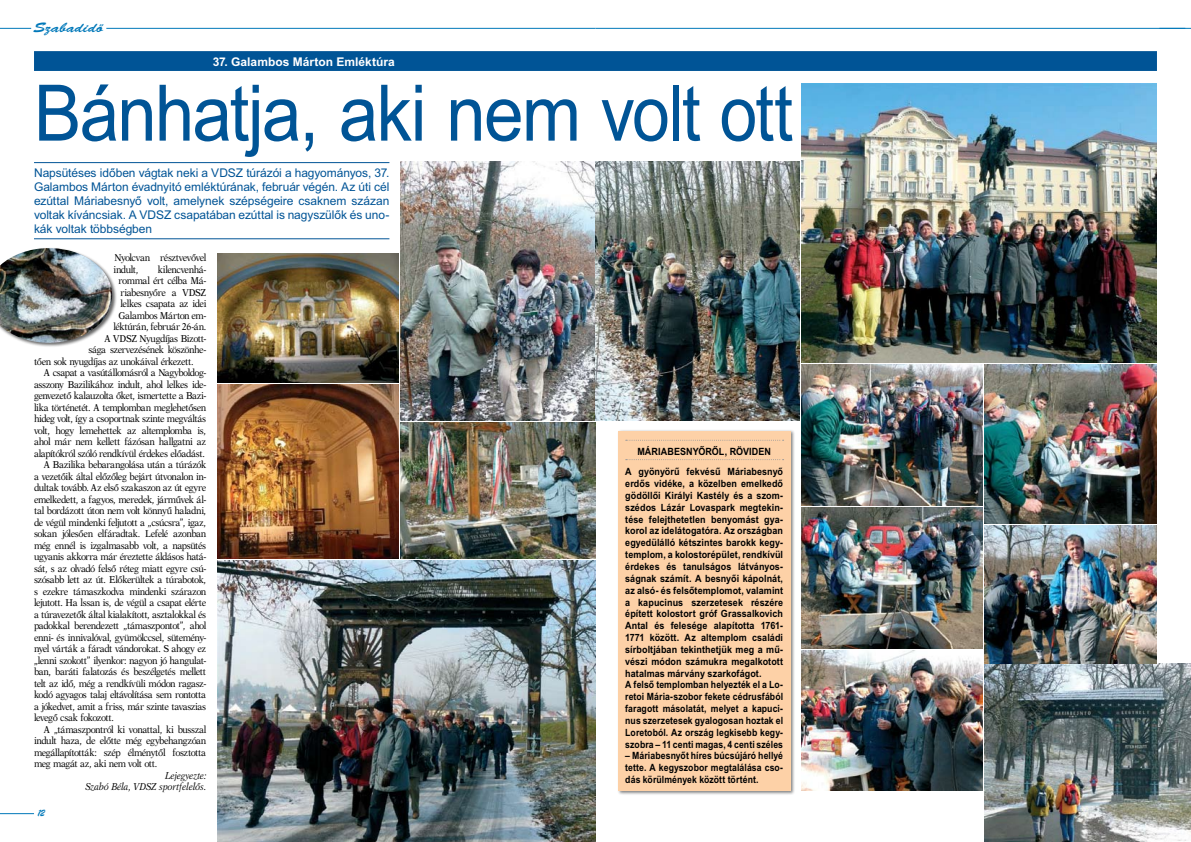
<style>
.page{position:relative;width:1191px;height:842px;background:#fff}
.page>*{position:absolute;margin:0;border:0;box-sizing:border-box;transform-origin:0 0}
.t1{font:78px "Ariel PFL";letter-spacing:-.025em;color:#005496;scale:.91 1}
.t2{font:14px "Brush Scr PFL";color:#0078b9;scale:1.2 1}
.t3{font:12px/14px "Ariel PFL";letter-spacing:-.01em;color:#005496;text-align:justify}
.t4{font:700 12px "Ariel PFL";color:#fff}
.t5{font:10px/11.5px "New Aster PFL";letter-spacing:-.015em;color:#000;scale:.9 1}
.t6{font:700 10px/11.8px "Ariel PFL";letter-spacing:.01em;color:#000;scale:.9 1}
.t7{font:700 10px/11.8px "Ariel PFL";letter-spacing:.01em;color:#000;text-align:justify;scale:.87 1}
.t8{font:italic 10px/11.5px "New Aster PFL";letter-spacing:.01em;color:#000;text-align:right;scale:.9 1}
.t9{font:10px "Brush Scr PFL";color:#0078b9;scale:.9 1}
</style>
<div class="page">
<hr style="left:0;top:813px;width:34px;height:1px;background:#0078b9">
<hr style="left:0;top:28px;width:31px;height:1px;background:#0078b9">
<hr style="left:1159px;top:28px;width:32px;height:1px;background:#0078b9">
<hr style="left:595px;top:28px;width:590px;height:1px;background:#0078b9">
<hr style="left:106px;top:28px;width:489px;height:1px;background:#0078b9">
<div style="left:34px;top:51px;width:1123px;height:20px;background:#005496"></div>
<hr style="left:34px;top:162px;width:355px;height:1px;background:#005496">
<hr style="left:34px;top:239px;width:355px;height:1px;background:#005496">
<div style="left:617px;top:430px;width:183px;height:369px;background:#000;opacity:.5"></div>
<div style="left:618px;top:431px;width:172px;height:359px;background:#fdd1a7"></div>
<svg style="left:626px;top:440px;width:157px;height:1px"></svg>
<svg style="left:626px;top:459px;width:157px;height:1px"></svg>
<img style="left:401px;top:162px;width:398px;height:258px">
<img style="left:985px;top:664px;width:206px;height:178px">
<img style="left:401px;top:422px;width:194px;height:136px">
<img style="left:801px;top:650px;width:182px;height:141px">
<img style="left:801px;top:508px;width:182px;height:140px">
<img style="left:801px;top:365px;width:182px;height:140px">
<img style="left:217px;top:560px;width:378px;height:282px">
<img style="left:801px;top:83px;width:356px;height:280px">
<img style="left:985px;top:526px;width:172px;height:138px">
<img style="left:985px;top:365px;width:172px;height:159px">
<img style="left:217px;top:384px;width:182px;height:174px">
<img style="left:217px;top:253px;width:182px;height:129px">
<div style="left:0;top:247px;width:121px;height:105px;background:#000;opacity:.6"></div>
<img style="left:0;top:248px;width:112px;height:95px">
<h2 class="t2" style="left:34px;top:19px;width:59px">Szabadidő</h2>
<p class="t4" style="left:213px;top:55px;width:184px">37. Galambos Márton Emléktúra</p>
<h1 class="t1" style="left:34px;top:71px;width:835px">Bánhatja, aki nem volt ott</h1>
<p class="t3" style="left:34px;top:166px;width:357px">N apsütéses időben vágtak neki a VDSZ túrázói a hagyományos, 37.<br>Galambos Márton évadnyitó emléktúrának, február végén. Az úti cél ezúttal Máriabesnyő volt, amelynek szépségeire csaknem százan voltak kíváncsiak. A VDSZ csapatában ezúttal is nagyszülők és uno&shy;kák voltak többségben</p>
<p class="t5" style="left:114px;top:252px;width:104px">Nyolcvan résztvevővel indult,</p>
<p class="t5" style="left:158px;top:263px;width:55px">kilencvenhá-</p>
<p class="t5" style="left:119px;top:275px;width:99px">rommal ért célba Má-</p>
<p class="t5" style="left:121px;top:286px;width:96px">riabesnyőre a VDSZ</p>
<p class="t5" style="left:121px;top:298px;width:96px">lelkes csapata az idei</p>
<p class="t5" style="left:119px;top:309px;width:99px">Galambos Márton em-</p>
<p class="t5" style="left:114px;top:321px;width:104px">léktúrán, február 26-án.</p>
<p class="t5" style="left:105px;top:332px;width:114px">A VDSZ Nyugdíjas Bizott-</p>
<p class="t5" style="left:89px;top:344px;width:132px">sága szervezésének köszönhe-</p>
<p class="t5" style="left:34px;top:355px;width:179px">tően sok nyugdíjas az unokáival érkezett.</p>
<p class="t5" style="left:44px;top:367px;width:182px">A csapat a vasútállomásról a Nagyboldog-</p>
<p class="t5" style="left:34px;top:378px;width:193px">asszony Bazilikához indult, ahol lelkes ide-</p>
<p class="t5" style="left:34px;top:390px;width:193px">genvezető kalauzolta őket, ismertette a Bazi-</p>
<p class="t5" style="left:34px;top:401px;width:193px">lika történetét. A templomban meglehetősen</p>
<p class="t5" style="left:34px;top:413px;width:193px">hideg volt, így a csoportnak szinte megváltás</p>
<p class="t5" style="left:34px;top:424px;width:193px">volt, hogy lemehettek az altemplomba is,</p>
<p class="t5" style="left:34px;top:436px;width:193px">ahol már nem kellett fázósan hallgatni az</p>
<p class="t5" style="left:34px;top:447px;width:191px">alapítókról szóló rendkívül érdekes előadást.</p>
<p class="t5" style="left:44px;top:459px;width:182px">A Bazilika bebarangolása után a túrázók</p>
<p class="t5" style="left:34px;top:470px;width:193px">a vezetőik által előzőleg bejárt útvonalon in-</p>
<p class="t5" style="left:34px;top:482px;width:193px">dultak tovább. Az első szakaszon az út egyre</p>
<p class="t5" style="left:34px;top:493px;width:193px">emelkedett, a fagyos, meredek, járművek ál-</p>
<p class="t5" style="left:34px;top:505px;width:193px">tal bordázott úton nem volt könnyű haladni,</p>
<p class="t5" style="left:34px;top:516px;width:193px">de végül mindenki feljutott a „csúcsra”, igaz,</p>
<p class="t5" style="left:34px;top:528px;width:193px">sokan jólesően elfáradtak. Lefelé azonban</p>
<p class="t5" style="left:34px;top:539px;width:193px">még ennél is izgalmasabb volt, a napsütés</p>
<p class="t5" style="left:34px;top:551px;width:193px">ugyanis akkorra már éreztette áldásos hatá-</p>
<p class="t5" style="left:34px;top:562px;width:193px">sát, s az olvadó felső réteg miatt egyre csú-</p>
<p class="t5" style="left:34px;top:574px;width:193px">szósabb lett az út. Előkerültek a túrabotok,</p>
<p class="t5" style="left:34px;top:585px;width:193px">s ezekre támaszkodva mindenki szárazon</p>
<p class="t5" style="left:34px;top:597px;width:193px">lejutott. Ha lssan is, de végül a csapat elérte</p>
<p class="t5" style="left:34px;top:608px;width:193px">a túravezetők által kialakított, asztalokkal és</p>
<p class="t5" style="left:34px;top:620px;width:193px">padokkal berendezett „támaszpontot”, ahol</p>
<p class="t5" style="left:34px;top:631px;width:193px">enni- és innivalóval, gyümölccsel, sütemén -</p>
<p class="t5" style="left:34px;top:643px;width:193px">nyel várták a fáradt vándorokat. S ahogy ez</p>
<p class="t5" style="left:34px;top:654px;width:193px">„lenni szokott” ilyenkor: nagyon jó hangulat-</p>
<p class="t5" style="left:34px;top:666px;width:193px">ban, baráti falatozás és beszélgetés mellett</p>
<p class="t5" style="left:34px;top:677px;width:193px">telt az idő, még a rendkívüli módon ragasz-</p>
<p class="t5" style="left:34px;top:689px;width:193px">kodó agyagos talaj eltávolítása sem rontotta</p>
<p class="t5" style="left:34px;top:700px;width:193px">a jókedvet, amit a friss, már szinte tavaszias</p>
<p class="t5" style="left:34px;top:712px;width:90px">levegő csak fokozott.</p>
<p class="t5" style="left:44px;top:723px;width:182px">A „támaszpontról ki vonattal, ki busszal</p>
<p class="t5" style="left:34px;top:735px;width:193px">indult haza, de előtte még egybehangzóan</p>
<p class="t5" style="left:34px;top:746px;width:193px">megállapították: szép élménytől fosztotta</p>
<p class="t5" style="left:34px;top:758px;width:138px">meg magát az, aki nem volt ott.</p>
<p class="t8" style="left:85px;top:769px;width:135px">Lejegyezte:<br>Szabó Béla, VDSZ sportfelelős.</p>
<p class="t9" style="left:37px;top:807px;width:11px">12</p>
<p class="t6" style="left:625px;top:441px;width:177px;line-height:20.4px;text-indent:67px">yőről, röviden<br>A gyönyörű fekvésű Máriabesnyő</p>
<p class="t6" style="left:625px;top:478px;width:177px">erdős vidéke, a közelben emelkedő gödöllői Királyi Kastély és a szom&shy;szédos Lázár Lovaspark megtekin&shy;tése felejthetetlen benyomást gya&shy;korol az idelátogatóra. Az országban egyedülálló kétszintes barokk kegy&shy;templom, a kolostorépület, rendkívül érdekes és tanulságos látványos&shy;ságnak számít. A besnyői kápolnát, az alsó- és felsőtemplomot, valamint a kapucinus szerzetesek részére épített kolostort gróf Grassalkovich Antal és felesége alapította 1761- 1771 között. Az altemplom családi sírboltjában tekinthetjük meg a mű&shy;vészi módon számukra megalkotott hatalmas márvány szarkofágot.<br>A felső templomban helyezték el a Lo&shy;retoi Mária-szobor fekete cédrusfából faragott másolatát, melyet a kapuci&shy;nus szerzetesek gyalogosan hoztak el Loretoból. Az ország legkisebb kegy&shy;szobra – 11 centi magas, 4 centi széles</p>
<p class="t7" style="left:625px;top:750px;width:183px">– Máriabesnyőt híres búcsújáró hellyé tette. A kegyszobor megtalálása cso&shy;dás körülmények között történt.</p>
<p class="t6" style="left:637px;top:445px;width:35px">Máriabesn</p>
</div>
